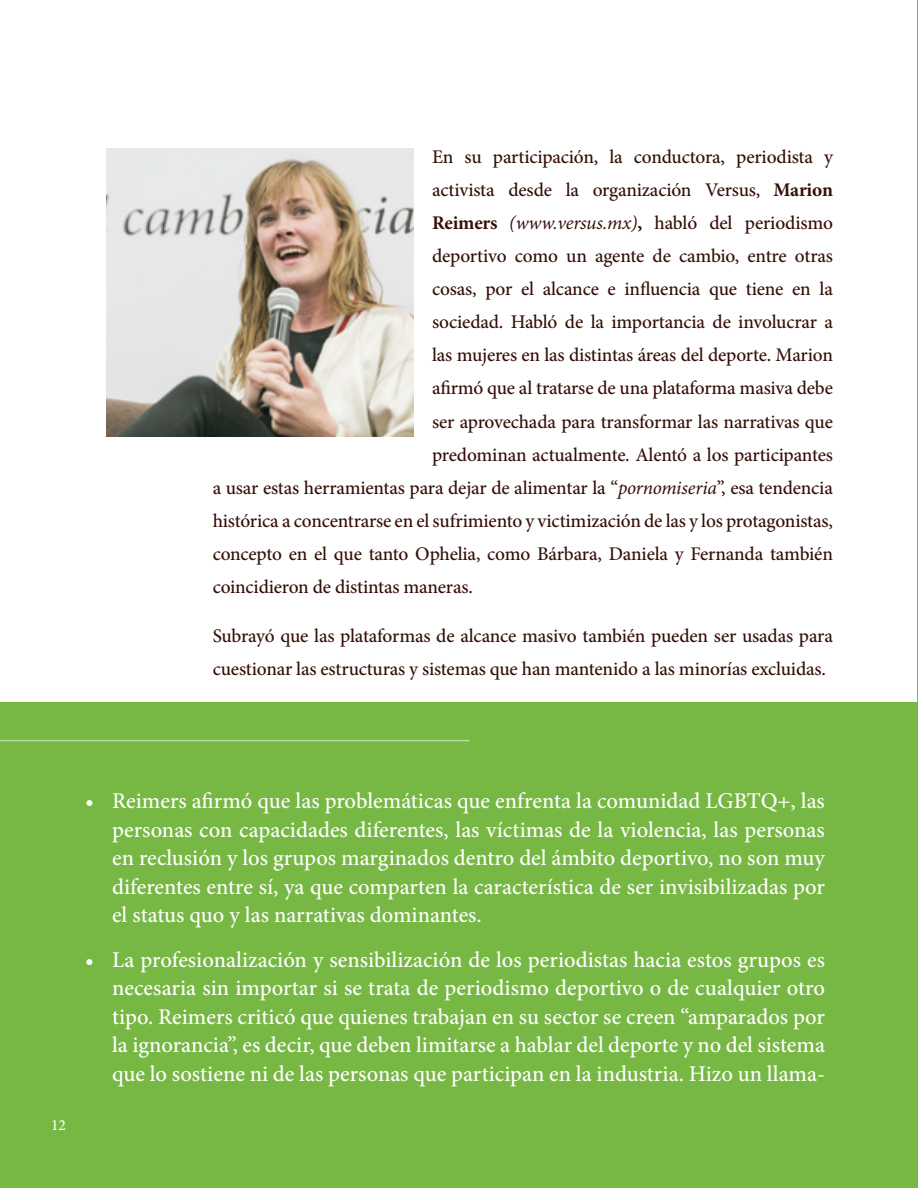
<style>
.page{position:relative;width:918px;height:1188px;background:#fff}
.page>*{position:absolute;margin:0;border:0;box-sizing:border-box;transform-origin:0 0}
.t1{font:500 22.5px/28.5px "Minion Pro";color:#fff;text-align:justify}
.t2{font:500 19.35px/33.2px "Minion Pro";letter-spacing:-.01em;color:#351009}
.t3{font:500 15.45px "Minion Pro";color:#fff}
.s1{font-weight:700}
.s2{font-weight:400;font-style:italic}
</style>
<div class="page">
<img style="left:106px;top:149px;width:308px;height:287px">
<div style="left:0;top:702px;width:918px;height:486px;background:#76b843"></div>
<hr style="left:0;top:740px;width:470px;height:1px;background:#fff">
<p class="t2" style="left:432px;top:140px;width:402px">En su participación, la conductora, periodista y</p>
<p class="t2" style="left:432px;top:173px;width:402px">activista desde la organización Versus, <span class="s1">Marion</span></p>
<p class="t2" style="left:432px;top:206px;width:402px"><span class="s1">Reimers</span> <span class="s2">(www.versus.mx)</span><span class="s1">,</span> habló del periodismo</p>
<p class="t2" style="left:432px;top:239px;width:402px">deportivo como un agente de cambio, entre otras</p>
<p class="t2" style="left:432px;top:272px;width:402px">cosas, por el alcance e influencia que tiene en la</p>
<p class="t2" style="left:432px;top:306px;width:402px">sociedad. Habló de la importancia de involucrar a</p>
<p class="t2" style="left:432px;top:339px;width:402px">las mujeres en las distintas áreas del deporte. Marion</p>
<p class="t2" style="left:432px;top:372px;width:402px">afirmó que al tratarse de una plataforma masiva debe</p>
<p class="t2" style="left:432px;top:405px;width:402px">ser aprovechada para transformar las narrativas que</p>
<p class="t2" style="left:432px;top:438px;width:402px">predominan actualmente. Alentó a los participantes</p>
<p class="t2" style="left:213px;top:471px;width:622px">a usar estas herramientas para dejar de alimentar la “<span class="s2">pornomiseria</span>”, esa tendencia</p>
<p class="t2" style="left:213px;top:504px;width:622px">histórica a concentrarse en el sufrimiento y victimización de las y los protagonistas,</p>
<p class="t2" style="left:213px;top:537px;width:622px">concepto en el que tanto Ophelia, como Bárbara, Daniela y Fernanda también</p>
<p class="t2" style="left:213px;top:570px;width:262px">coincidieron de distintas maneras.</p>
<p class="t2" style="left:213px;top:619px;width:622px">Subrayó que las plataformas de alcance masivo también pueden ser usadas para cuestionar las estructuras y sistemas que han mantenido a las minorías excluidas.</p>
<p class="t3" style="left:51px;top:1115px;width:16px">12</p>
<p class="t1" style="left:112px;top:787px;width:714px;text-indent:-27px">• Reimers afirmó que las problemáticas que enfrenta la comunidad LGBTQ+, las personas con capacidades diferentes, las víctimas de la violencia, las personas en reclusión y los grupos marginados dentro del ámbito deportivo, no son muy diferentes entre sí, ya que comparten la característica de ser invisibilizadas por el status quo y las narrativas dominantes.</p>
<p class="t1" style="left:112px;top:945px;width:714px;text-indent:-27px">• La profesionalización y sensibilización de los periodistas hacia estos grupos es necesaria sin importar si se trata de periodismo deportivo o de cualquier otro tipo. Reimers criticó que quienes trabajan en su sector se creen “amparados por la ignorancia”, es decir, que deben limitarse a hablar del deporte y no del sistema que lo sostiene ni de las personas que participan en la industria. Hizo un llama-</p>
</div>
